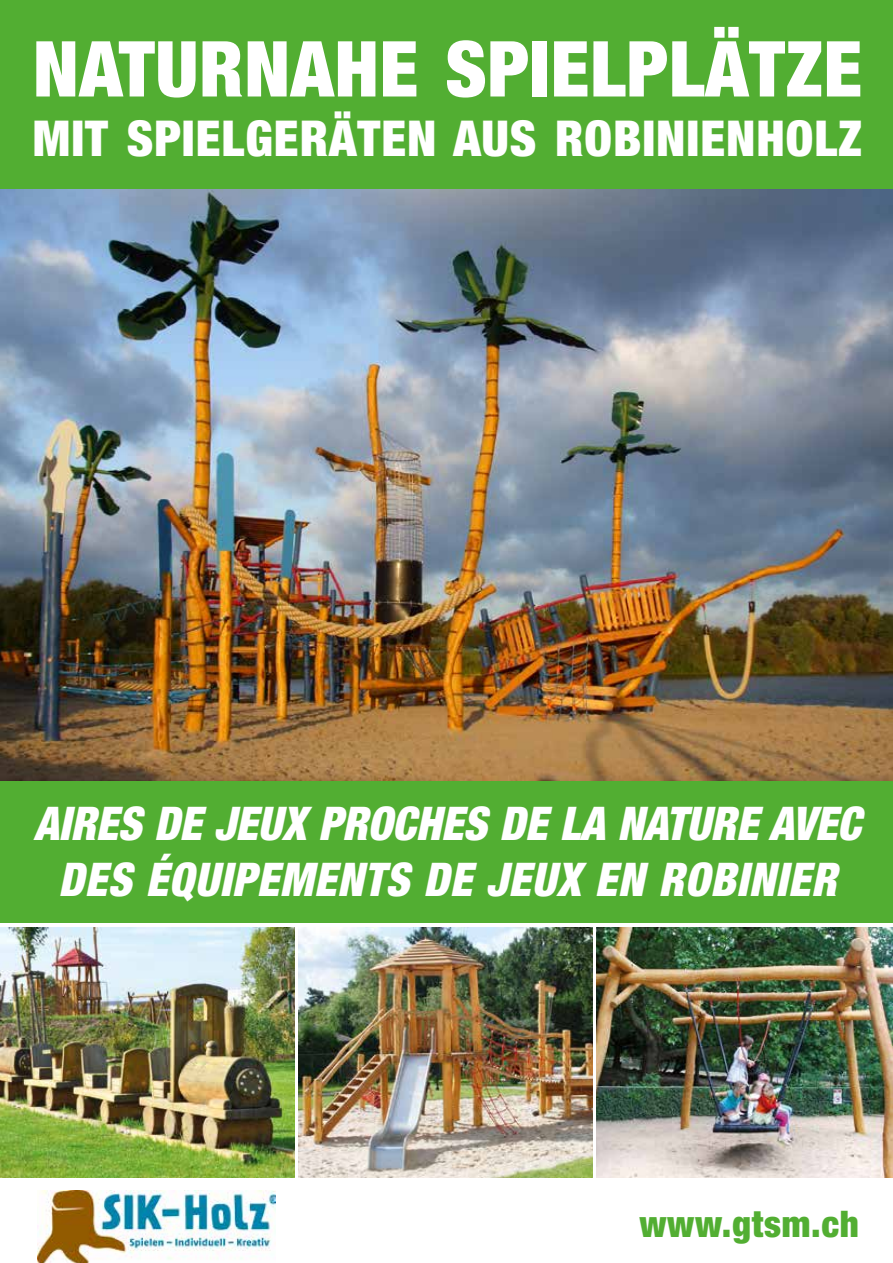
<style>
.page{position:relative;width:893px;height:1263px;background:#fff}
.page>*{position:absolute;margin:0;border:0;box-sizing:border-box;transform-origin:0 0}
.t1{font:900 condensed 77.25px "Helvetica Neue";letter-spacing:.01em;color:#fff}
.t2{font:900 condensed 49.5px "Helvetica Neue";letter-spacing:.02em;color:#fff}
.t3{font:italic 900 condensed 46.5px/55.8px "Helvetica Neue";letter-spacing:.01em;color:#fff;text-align:center;scale:.95 1}
.t4{font:900 condensed 36.75px "Helvetica Neue";letter-spacing:.02em;color:#52ae32}
</style>
<div class="page">
<div style="left:0;top:0;width:893px;height:923px;background:#52ae32"></div>
<img style="left:0;top:190px;width:893px;height:590px">
<img style="left:0;top:927px;width:294px;height:251px">
<img style="left:299px;top:927px;width:293px;height:251px">
<img style="left:596px;top:927px;width:297px;height:251px">
<img style="left:37px;top:1191px;width:238px;height:72px">
<h1 class="t1" style="left:33px;top:21px;width:831px">NATURNAHE SPIELPLÄTZE</h1>
<p class="t2" style="left:33px;top:108px;width:831px">MIT SPIELGERÄTEN AUS ROBINIENHOLZ</p>
<p class="t3" style="left:34px;top:795px;width:871px">AIRES DE JEUX PROCHES DE LA NATURE AVEC<br>DES ÉQUIPEMENTS DE JEUX EN ROBINIER</p>
<p class="t4" style="left:639px;top:1202px;width:221px">www.gtsm.ch</p>
</div>
